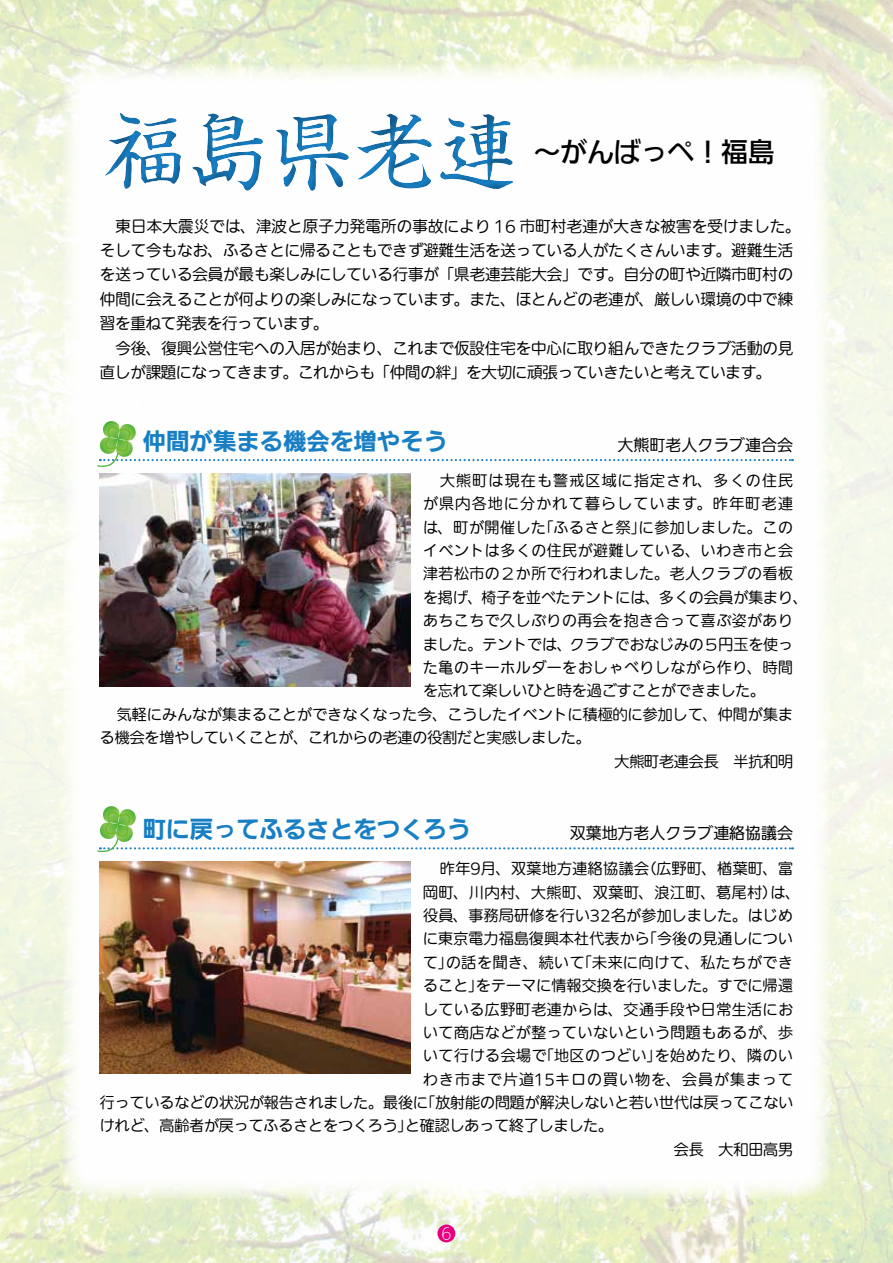
<style>
.page{position:relative;width:893px;height:1263px;background:#fff}
.page>*{position:absolute;margin:0;border:0;box-sizing:border-box;transform-origin:0 0}
.t1{font:82.95px "Shinsei Kai Pro CBSK1";color:#187fc4}
.t2{font:500 26.85px "Iwa UD Go Dsp Pro";color:#000}
.t3{font:700 23.4px "Iwa UD Go Dsp Pro";color:#187fc4}
.t4{font:100 15.9px "Iwa UD Go Dsp Pro";color:#000}
.t5{font:100 15.45px/24.5px "Iwa UDR Go Pro";color:#000}
.t6{font:300 15.3px "Iwa UD Go Dsp Pro";color:#fff}
.t7{font:100 14.85px "Iwa UDR Go Pro";letter-spacing:.025em;color:#000}
.t8{font:100 14.85px "Iwa UDR Go Pro";color:#000}
.t9{font:100 14.85px "Iwa UDR Go Pro";letter-spacing:.045em;color:#000}
.t10{font:100 14.85px "Iwa UDR Go Pro";letter-spacing:.05em;color:#000}
.t11{font:100 14.85px "Iwa UDR Go Pro";letter-spacing:.075em;color:#000}
.t12{font:100 14.85px "Iwa UDR Go Pro";letter-spacing:.09em;color:#000}
.t13{font:100 14.85px "Iwa UDR Go Pro";letter-spacing:.085em;color:#000}
</style>
<div class="page">
<img style="left:0;top:0;width:893px;height:1263px">
<div style="left:437px;top:1224px;width:18px;height:18px;background:#e4007f;border-radius:50%"></div>
<div style="left:62px;top:64px;width:769px;height:1135px;background:#fff;border-radius:34px"></div>
<div style="left:90px;top:94px;width:438px;height:106px;background:#000;opacity:.5"></div>
<svg style="left:97px;top:421px;width:696px;height:46px"></svg>
<img style="left:100px;top:474px;width:310px;height:212px">
<svg style="left:97px;top:806px;width:696px;height:46px"></svg>
<img style="left:100px;top:861px;width:310px;height:213px">
<h1 class="t1" style="left:104px;top:87px;width:416px">福島県老連</h1>
<h2 class="t2" style="left:534px;top:132px;width:243px">～がんばっぺ！福島</h2>
<p class="t5" style="left:100px;top:214px;width:702px">　東日本大震災では、津波と原子力発電所の事故により 16 市町村老連が大きな被害を受けました。そして今もなお、ふるさとに帰ることもできず避難生活を送っている人がたくさんいます。避難生活を送っている会員が最も楽しみにしている行事が「県老連芸能大会」です。自分の町や近隣市町村の仲間に会えることが何よりの楽しみになっています。また、ほとんどの老連が、厳しい環境の中で練習を重ねて発表を行っています。<br>　今後、復興公営住宅への入居が始まり、これまで仮設住宅を中心に取り組んできたクラブ活動の見直しが課題になってきます。これからも「仲間の絆」を大切に頑張っていきたいと考えています。</p>
<h3 class="t3" style="left:143px;top:424px;width:306px">仲間が集まる機会を増やそう</h3>
<p class="t4" style="left:618px;top:434px;width:177px">大熊町老人クラブ連合会</p>
<p class="t13" style="left:440px;top:470px;width:354px">大熊町は現在も警戒区域に指定され、多くの住民</p>
<p class="t12" style="left:423px;top:493px;width:371px">が県内各地に分かれて暮らしています。昨年町老連</p>
<p class="t9" style="left:423px;top:517px;width:371px">は、町が開催した「ふるさと祭」に参加しました。この</p>
<p class="t7" style="left:423px;top:540px;width:371px">イベントは多くの住民が避難している、いわき市と会</p>
<p class="t7" style="left:423px;top:563px;width:371px">津若松市の２か所で行われました。老人クラブの看板</p>
<p class="t8" style="left:423px;top:587px;width:386px">を掲げ、椅子を並べたテントには、多くの会員が集まり、</p>
<p class="t7" style="left:423px;top:610px;width:371px">あちこちで久しぶりの再会を抱き合って喜ぶ姿があり</p>
<p class="t8" style="left:423px;top:633px;width:371px">ました。テントでは、クラブでおなじみの５円玉を使っ</p>
<p class="t7" style="left:423px;top:657px;width:371px">た亀のキーホルダーをおしゃべりしながら作り、時間</p>
<p class="t8" style="left:423px;top:680px;width:344px">を忘れて楽しいひと時を過ごすことができました。</p>
<p class="t7" style="left:117px;top:704px;width:677px">気軽にみんなが集まることができなくなった今、こうしたイベントに積極的に参加して、仲間が集ま</p>
<p class="t8" style="left:100px;top:727px;width:493px">る機会を増やしていくことが、これからの老連の役割だと実感しました。</p>
<p class="t8" style="left:614px;top:750px;width:180px">大熊町老連会長　半抗和明</p>
<h3 class="t3" style="left:143px;top:812px;width:329px">町に戻ってふるさとをつくろう</h3>
<p class="t4" style="left:570px;top:822px;width:225px">双葉地方老人クラブ連絡協議会</p>
<p class="t7" style="left:440px;top:858px;width:354px">昨年9月、双葉地方連絡協議会（広野町、楢葉町、富</p>
<p class="t10" style="left:423px;top:881px;width:379px">岡町、川内村、大熊町、双葉町、浪江町、葛尾村）は、</p>
<p class="t7" style="left:423px;top:905px;width:371px">役員、事務局研修を行い32名が参加しました。はじめ</p>
<p class="t7" style="left:423px;top:928px;width:371px">に東京電力福島復興本社代表から「今後の見通しについ</p>
<p class="t9" style="left:423px;top:952px;width:371px">て」の話を聞き、続いて「未来に向けて、私たちができ</p>
<p class="t7" style="left:423px;top:975px;width:371px">ること」をテーマに情報交換を行いました。すでに帰還</p>
<p class="t7" style="left:423px;top:998px;width:371px">している広野町老連からは、交通手段や日常生活にお</p>
<p class="t7" style="left:423px;top:1022px;width:371px">いて商店などが整っていないという問題もあるが、歩</p>
<p class="t9" style="left:423px;top:1045px;width:371px">いて行ける会場で「地区のつどい」を始めたり、隣のい</p>
<p class="t11" style="left:423px;top:1068px;width:371px">わき市まで片道15キロの買い物を、会員が集まって</p>
<p class="t8" style="left:100px;top:1092px;width:695px">行っているなどの状況が報告されました。最後に「放射能の問題が解決しないと若い世代は戻ってこない</p>
<p class="t8" style="left:100px;top:1115px;width:515px">けれど、高齢者が戻ってふるさとをつくろう」と確認しあって終了しました。</p>
<p class="t7" style="left:674px;top:1139px;width:121px">会長　大和田高男</p>
<p class="t6" style="left:441px;top:1223px;width:12px">6</p>
</div>
